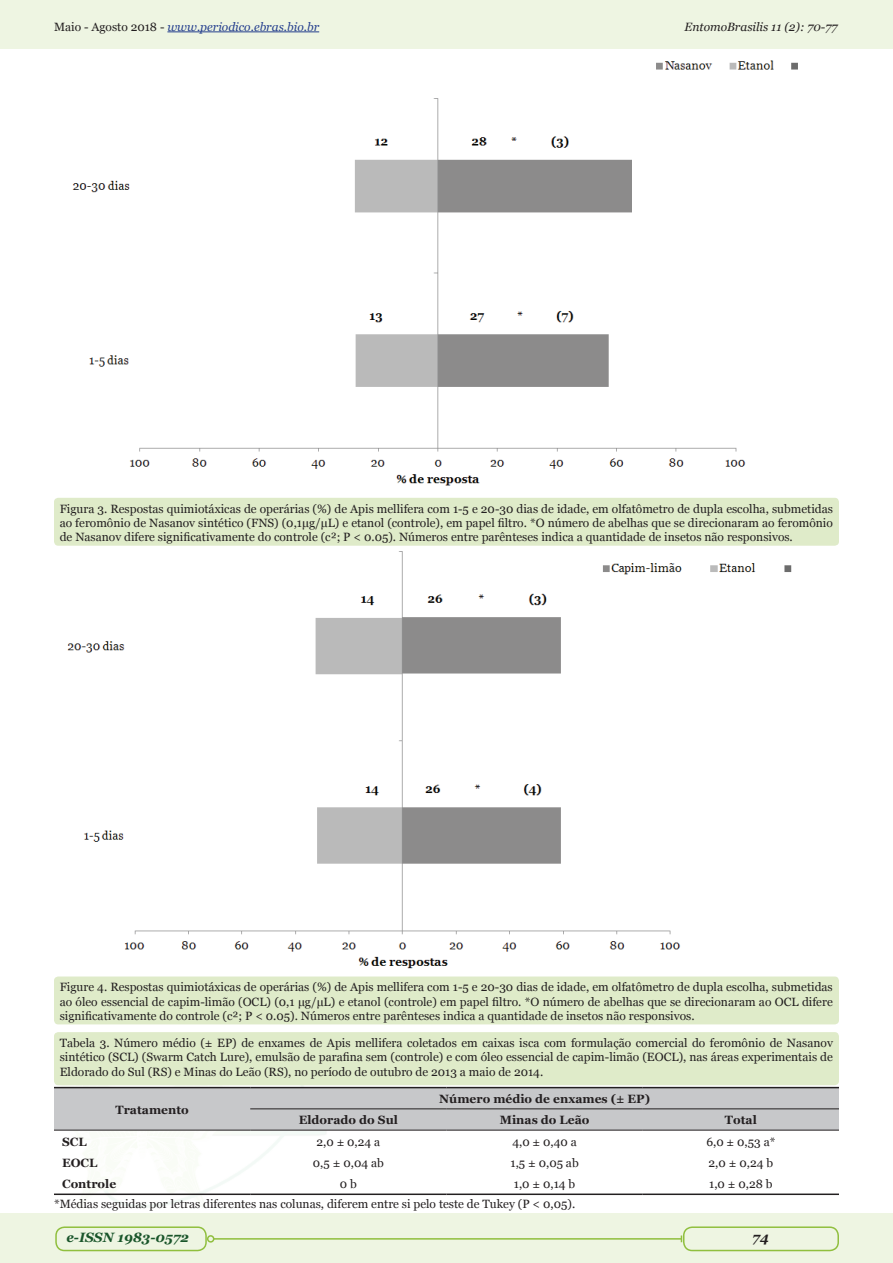
<style>
.page{position:relative;width:893px;height:1263px;background:#fff}
.page>*{position:absolute;margin:0;border:0;box-sizing:border-box;transform-origin:0 0}
.t1{font:italic 700 13.5px "Georgia";color:#19552a}
.t2{font:italic 700 13.5px "Georgia";color:#231f20}
.Legenda{font:12px/14.4px "Georgia";color:#231f20;text-align:justify}
.Legenda-2{font:700 12px "Georgia";color:#231f20}
.t3{font:italic 12px "Georgia";color:#253f8e}
.t4{font:italic 12px "Georgia";color:#231f20}
.s1{font-style:normal;color:#231f20}
</style>
<div class="page">
<div style="left:0;top:0;width:893px;height:49px;background:#eef5e2"></div>
<div style="left:0;top:1214px;width:893px;height:49px;background:#eef5e2"></div>
<div style="left:55px;top:1226px;width:152px;height:25px;border:2px solid #90bf3e;border-radius:9px"></div>
<div style="left:683px;top:1226px;width:156px;height:25px;border:2px solid #90bf3e;border-radius:9px"></div>
<hr style="left:214px;top:1238px;width:467px;height:1px;background:#90bf3e">
<div style="left:207px;top:1235px;width:7px;height:7px;border:2px solid #90bf3e;border-radius:50%"></div>
<hr style="left:167px;top:32px;width:152px;height:1px;background:#253f8e">
<img style="left:65px;top:60px;width:762px;height:438px">
<div style="left:54px;top:498px;width:785px;height:48px;background:#dfebc9;border-radius:4px"></div>
<img style="left:67px;top:551px;width:725px;height:418px">
<div style="left:54px;top:976px;width:785px;height:48px;background:#dfebc9;border-radius:4px"></div>
<div style="left:54px;top:1032px;width:785px;height:53px;background:#dfebc9;border-radius:4px"></div>
<div style="left:54px;top:1088px;width:785px;height:42px;background:#c7c8ca"></div>
<hr style="left:54px;top:1087px;width:196px;height:1px;background:#231f20">
<hr style="left:250px;top:1087px;width:196px;height:1px;background:#231f20">
<hr style="left:446px;top:1087px;width:197px;height:1px;background:#231f20">
<hr style="left:643px;top:1087px;width:196px;height:1px;background:#231f20">
<hr style="left:54px;top:1193px;width:196px;height:2px;background:#231f20">
<hr style="left:250px;top:1193px;width:196px;height:2px;background:#231f20">
<hr style="left:446px;top:1193px;width:197px;height:2px;background:#231f20">
<hr style="left:643px;top:1193px;width:196px;height:2px;background:#231f20">
<hr style="left:54px;top:1130px;width:196px;height:1px;background:#231f20">
<hr style="left:250px;top:1108px;width:196px;height:1px;background:#231f20">
<hr style="left:446px;top:1108px;width:197px;height:1px;background:#231f20">
<hr style="left:643px;top:1108px;width:196px;height:1px;background:#231f20">
<hr style="left:250px;top:1130px;width:196px;height:1px;background:#231f20">
<hr style="left:446px;top:1130px;width:197px;height:1px;background:#231f20">
<hr style="left:643px;top:1130px;width:196px;height:1px;background:#231f20">
<p class="t3" style="left:54px;top:19px;width:267px"><span class="s1">Maio - Agosto 2018 -</span> www.periodico.ebras.bio.br</p>
<p class="t4" style="left:685px;top:19px;width:154px">EntomoBrasilis 11 (2): 70-77</p>
<p class="Legenda" style="left:60px;top:501px;width:775px">Figura 3. Respostas quimiotáxicas de operárias (%) de Apis mellifera com 1-5 e 20-30 dias de idade, em olfatômetro de dupla escolha, submetidas ao feromônio de Nasanov sintético (FNS) (0,1μg/μL) e etanol (controle), em papel filtro. *O número de abelhas que se direcionaram ao feromônio de Nasanov difere significativamente do controle (c²; P &lt; 0.05). Números entre parênteses indica a quantidade de insetos não responsivos.</p>
<p class="Legenda" style="left:60px;top:980px;width:775px">Figure 4. Respostas quimiotáxicas de operárias (%) de Apis mellifera com 1-5 e 20-30 dias de idade, em olfatômetro de dupla escolha, submetidas ao óleo essencial de capim-limão (OCL) (0,1 μg/μL) e etanol (controle) em papel filtro. *O número de abelhas que se direcionaram ao OCL difere significativamente do controle (c²; P &lt; 0.05). Números entre parênteses indica a quantidade de insetos não responsivos.</p>
<p class="Legenda" style="left:60px;top:1036px;width:775px">Tabela 3. Número médio (± EP) de enxames de Apis mellifera coletados em caixas isca com formulação comercial do feromônio de Nasanov sintético (SCL) (Swarm Catch Lure), emulsão de parafina sem (controle) e com óleo essencial de capim-limão (EOCL), nas áreas experimentais de Eldorado do Sul (RS) e Minas do Leão (RS), no período de outubro de 2013 a maio de 2014.</p>
<p class="Legenda-2" style="left:115px;top:1102px;width:75px">Tratamento</p>
<p class="Legenda-2" style="left:439px;top:1091px;width:212px">Número médio de enxames (± EP)</p>
<p class="Legenda-2" style="left:299px;top:1112px;width:101px">Eldorado do Sul</p>
<p class="Legenda-2" style="left:500px;top:1112px;width:91px">Minas do Leão</p>
<p class="Legenda-2" style="left:725px;top:1112px;width:33px">Total</p>
<p class="Legenda-2" style="left:62px;top:1134px;width:26px">SCL</p>
<p class="Legenda" style="left:316px;top:1134px;width:65px">2,0 ± 0,24 a</p>
<p class="Legenda" style="left:512px;top:1134px;width:66px">4,0 ± 0,40 a</p>
<p class="Legenda" style="left:706px;top:1134px;width:71px">6,0 ± 0,53 a*</p>
<p class="Legenda-2" style="left:62px;top:1155px;width:37px">EOCL</p>
<p class="Legenda" style="left:313px;top:1156px;width:72px">0,5 ± 0,04 ab</p>
<p class="Legenda" style="left:510px;top:1156px;width:70px">1,5 ± 0,05 ab</p>
<p class="Legenda" style="left:709px;top:1156px;width:66px">2,0 ± 0,24 b</p>
<p class="Legenda-2" style="left:62px;top:1176px;width:56px">Controle</p>
<p class="Legenda" style="left:340px;top:1177px;width:18px">0 b</p>
<p class="Legenda" style="left:514px;top:1177px;width:63px">1,0 ± 0,14 b</p>
<p class="Legenda" style="left:709px;top:1177px;width:65px">1,0 ± 0,28 b</p>
<p class="Legenda" style="left:54px;top:1196px;width:523px">*Médias seguidas por letras diferentes nas colunas, diferem entre si pelo teste de Tukey (P &lt; 0,05).</p>
<p class="t1" style="left:66px;top:1229px;width:124px">e-ISSN 1983-0572</p>
<p class="t2" style="left:752px;top:1229px;width:18px">74</p>
</div>
